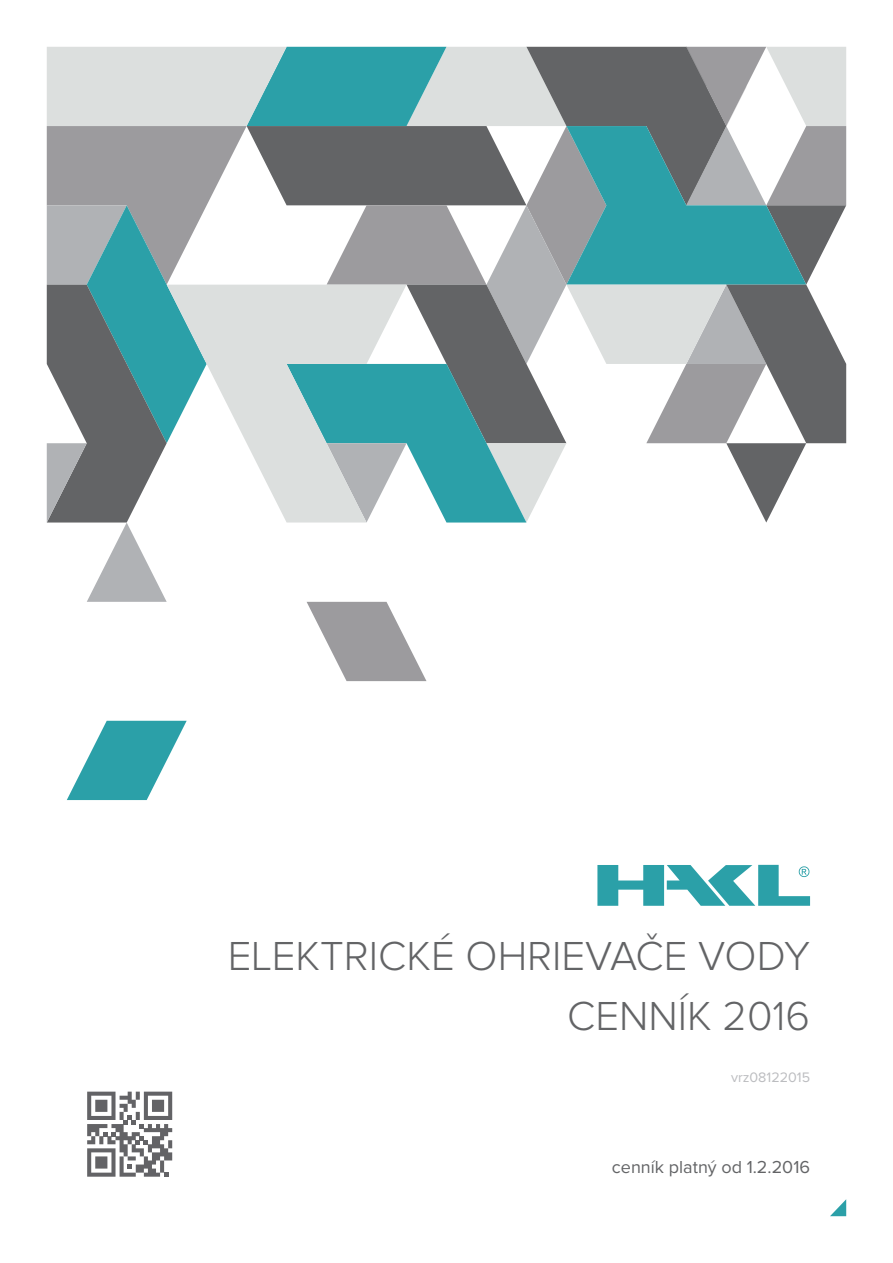
<style>
.page{position:relative;width:893px;height:1263px;background:#fff}
.page>*{position:absolute;margin:0;border:0;box-sizing:border-box;transform-origin:0 0}
.t1{font:300 42px/60px "Proxima Nova";color:#636466;text-align:right}
.t2{font:18px "Proxima Nova";color:#636466}
.t3{font:14.25px "Proxima Nova";color:#bcbdc0}
</style>
<div class="page">
<svg style="left:67px;top:721px;width:120px;height:79px"></svg>
<svg style="left:47px;top:47px;width:799px;height:634px"></svg>
<svg style="left:597px;top:865px;width:213px;height:41px"></svg>
<svg style="left:830px;top:1199px;width:16px;height:17px"></svg>
<svg style="left:87px;top:1092px;width:85px;height:85px"></svg>
<p class="t1" style="left:228px;top:927px;width:584px">ELEKTRICKÉ OHRIEVAČE VODY<br>CENNÍK 2016</p>
<p class="t3" style="left:731px;top:1071px;width:80px">vrz08122015</p>
<p class="t2" style="left:612px;top:1159px;width:200px">cenník platný od 1.2.2016</p>
</div>
